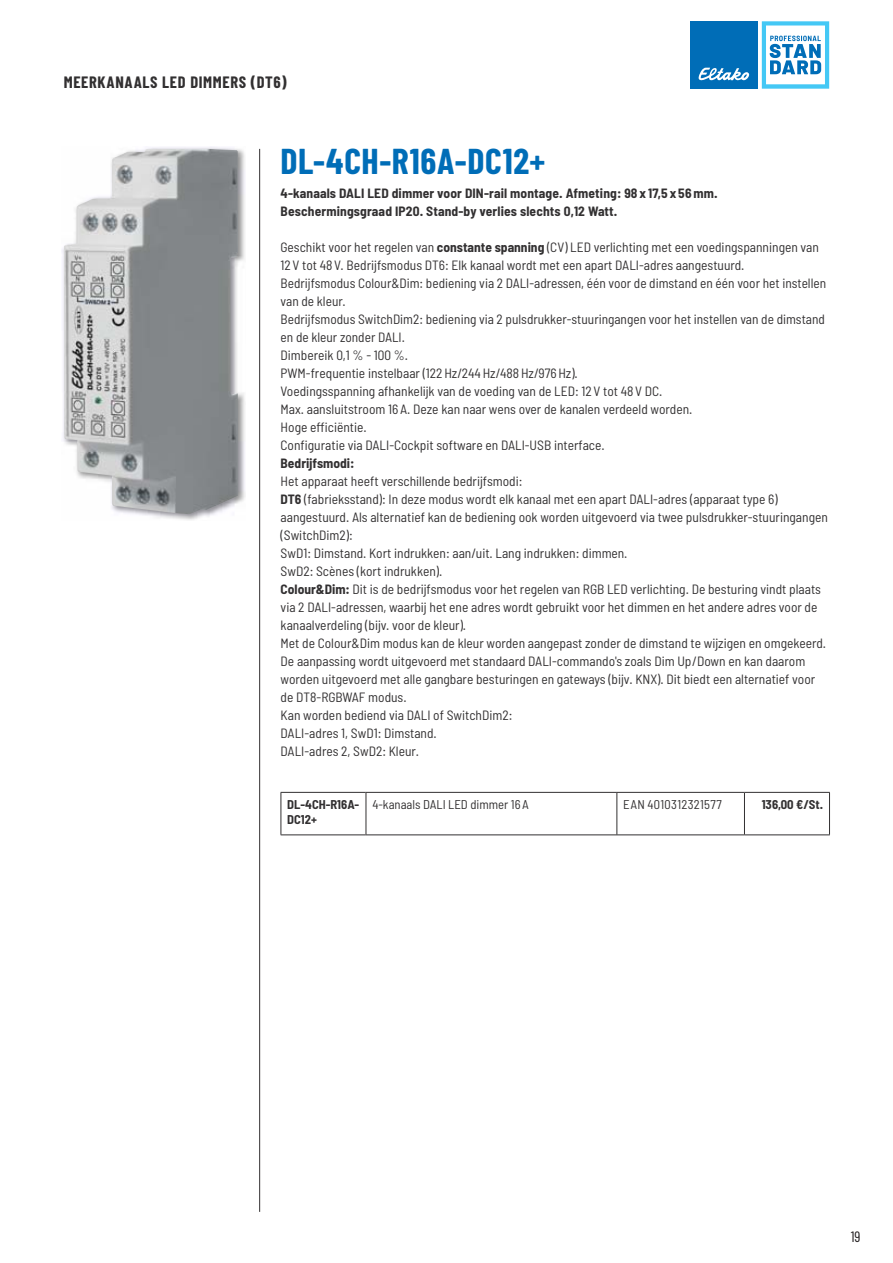
<style>
.page{position:relative;width:893px;height:1263px;background:#fff}
.page>*{position:absolute;margin:0;border:0;box-sizing:border-box;transform-origin:0 0}
.t1{font:700 36px "Barlow Condensed";letter-spacing:.02em;color:#006db7}
.t2{font:700 16.5px "Barlow Condensed";letter-spacing:.04em;color:#323031}
.t3{font:15px "Barlow Condensed";color:#231f20}
.t4{font:semi-condensed 13.5px/18px "Barlow";color:#323031}
.t5{font:700 semi-condensed 13.5px/18px "Barlow";letter-spacing:.01em;color:#323031}
.t6{font:700 semi-condensed 12.75px/15px "Barlow";color:#323031}
.t7{font:semi-condensed 12.75px "Barlow";color:#323031}
.t8{font:semi-condensed 12.75px "Barlow";letter-spacing:.03em;color:#323031}
.s1{font-weight:700}
</style>
<div class="page">
<hr style="left:259px;top:149px;width:1px;height:1063px;background:#323031">
<div style="left:690px;top:21px;width:68px;height:68px;background:#006db7"></div>
<svg style="left:698px;top:68px;width:51px;height:13px"></svg>
<svg style="left:762px;top:21px;width:67px;height:68px"></svg>
<img style="left:62px;top:147px;width:183px;height:373px">
<img style="left:64px;top:149px;width:174px;height:365px">
<hr style="left:281px;top:792px;width:85px;height:1px;background:#323031">
<hr style="left:281px;top:793px;width:1px;height:42px;background:#323031">
<hr style="left:281px;top:835px;width:85px;height:1px;background:#323031">
<hr style="left:616px;top:793px;width:1px;height:42px;background:#323031">
<hr style="left:744px;top:792px;width:86px;height:1px;background:#323031">
<hr style="left:829px;top:793px;width:1px;height:42px;background:#323031">
<hr style="left:744px;top:835px;width:86px;height:1px;background:#323031">
<hr style="left:366px;top:792px;width:251px;height:1px;background:#323031">
<hr style="left:366px;top:793px;width:1px;height:42px;background:#323031">
<hr style="left:617px;top:792px;width:127px;height:1px;background:#323031">
<hr style="left:744px;top:793px;width:1px;height:42px;background:#323031">
<hr style="left:366px;top:835px;width:378px;height:1px;background:#323031">
<p class="t2" style="left:64px;top:77px;width:224px">MEERKANAALS LED DIMMERS (DT6)</p>
<h1 class="t1" style="left:281px;top:149px;width:266px">DL-4CH-R16A-DC12+</h1>
<p class="t5" style="left:281px;top:186px;width:439px">4-kanaals DALI LED dimmer voor DIN-rail montage. Afmeting: 98 x 17,5 x 56 mm.<br>Beschermingsgraad IP20. Stand-by verlies slechts 0,12 Watt.</p>
<p class="t4" style="left:281px;top:240px;width:547px">Geschikt voor het regelen van <span class="s1">constante spanning</span> (CV) LED verlichting met een voedingspanningen van 12 V tot 48 V. Bedrijfsmodus DT6: Elk kanaal wordt met een apart DALI-adres aangestuurd.<br>Bedrijfsmodus Colour&amp;Dim: bediening via 2 DALI-adressen, één voor de dimstand en één voor het instellen van de kleur.<br>Bedrijfsmodus SwitchDim2: bediening via 2 pulsdrukker-stuuringangen voor het instellen van de dimstand en de kleur zonder DALI.<br>Dimbereik 0,1 % - 100 %.<br>PWM-frequentie instelbaar (122 Hz/244 Hz/488 Hz/976 Hz).<br>Voedingsspanning afhankelijk van de voeding van de LED: 12 V tot 48 V DC.<br>Max. aansluitstroom 16 A. Deze kan naar wens over de kanalen verdeeld worden.<br>Hoge efficiëntie.<br>Configuratie via DALI-Cockpit software en DALI-USB interface.</p>
<p class="t5" style="left:281px;top:456px;width:75px">Bedrijfsmodi:</p>
<p class="t4" style="left:281px;top:474px;width:549px">Het apparaat heeft verschillende bedrijfsmodi:<br><span class="s1">DT6</span> (fabrieksstand): In deze modus wordt elk kanaal met een apart DALI-adres (apparaat type 6) aangestuurd. Als alternatief kan de bediening ook worden uitgevoerd via twee pulsdrukker-stuuringangen (SwitchDim2):<br>SwD1: Dimstand. Kort indrukken: aan/uit. Lang indrukken: dimmen.<br>SwD2: Scènes (kort indrukken).<br><span class="s1">Colour&amp;Dim:</span> Dit is de bedrijfsmodus voor het regelen van RGB LED verlichting. De besturing vindt plaats via 2 DALI-adressen, waarbij het ene adres wordt gebruikt voor het dimmen en het andere adres voor de kanaalverdeling (bijv. voor de kleur).<br>Met de Colour&amp;Dim modus kan de kleur worden aangepast zonder de dimstand te wijzigen en omgekeerd.<br>De aanpassing wordt uitgevoerd met standaard DALI-commando's zoals Dim Up / Down en kan daarom worden uitgevoerd met alle gangbare besturingen en gateways (bijv. KNX). Dit biedt een alternatief voor de DT8-RGBWAF modus.<br>Kan worden bediend via DALI of SwitchDim2:<br>DALI-adres 1, SwD1: Dimstand.<br>DALI-adres 2, SwD2: Kleur.</p>
<p class="t6" style="left:287px;top:799px;width:73px">DL-4CH-R16A-<br>DC12+</p>
<p class="t7" style="left:372px;top:800px;width:158px">4-kanaals DALI LED dimmer 16 A</p>
<p class="t8" style="left:623px;top:800px;width:100px">EAN 4010312321577</p>
<p class="t6" style="left:762px;top:799px;width:63px">136,00 €/St.</p>
<p class="t3" style="left:851px;top:1231px;width:11px">19</p>
</div>
